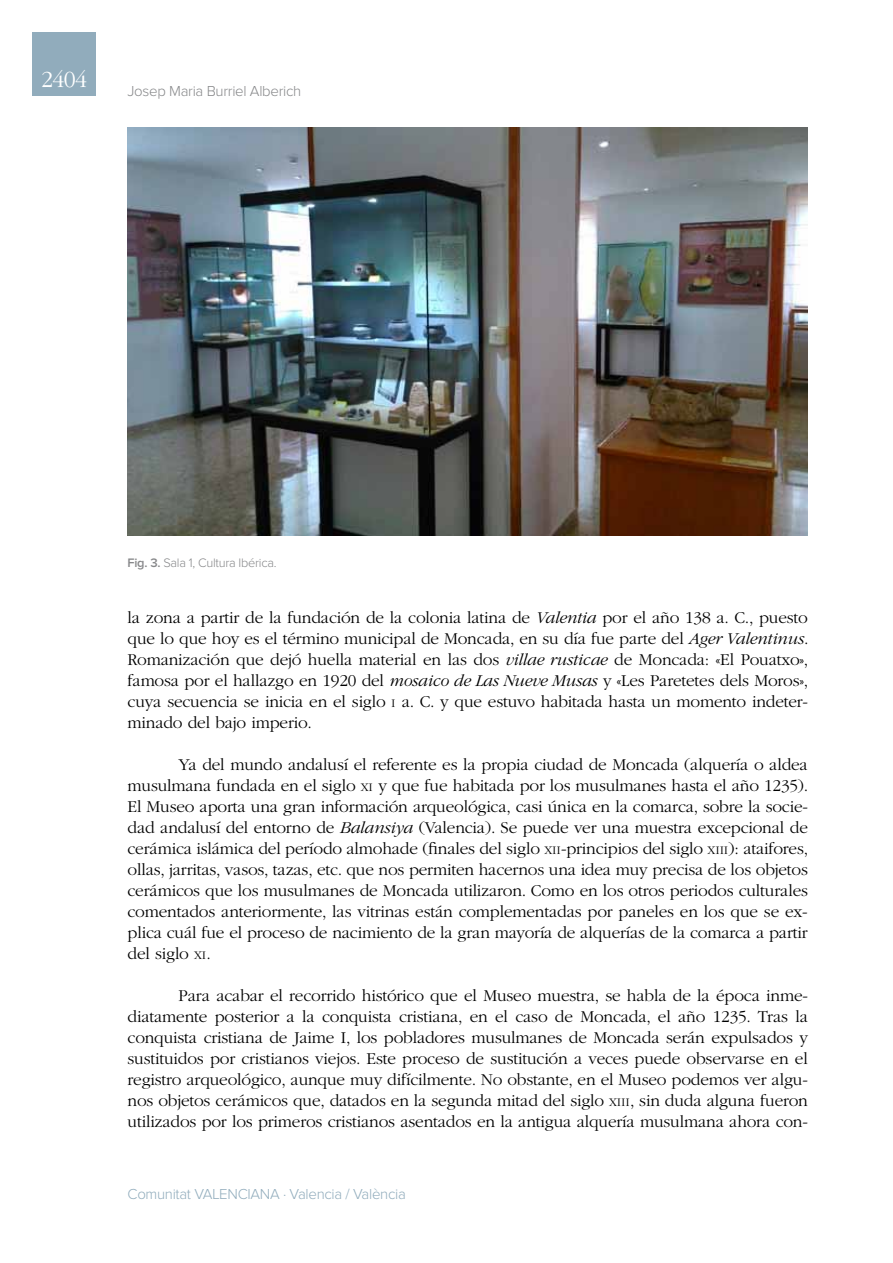
<style>
.page{position:relative;width:893px;height:1263px;background:#fff}
.page>*{position:absolute;margin:0;border:0;box-sizing:border-box;transform-origin:0 0}
.t1{font:300 24px "ITC Garamond Std";color:#fff}
.t2{font:300 17.25px/21px "ITC Garamond Std";letter-spacing:-.01em;color:#000;text-align:justify}
.t3{font:300 15px "Proxima Nova";letter-spacing:-.02em;color:#91acbc}
.t4{font:300 15px "Proxima Nova";letter-spacing:-.02em;color:#87888a}
.t5{font:300 12.75px "Proxima Nova";letter-spacing:-.02em;color:#87888a}
.s1{font-weight:600}
.s2{font-style:italic}
.s3{font-size:12.15px}
</style>
<div class="page">
<div style="left:32px;top:32px;width:64px;height:64px;background:#91acbc"></div>
<img style="left:128px;top:128px;width:680px;height:408px">
<h1 class="t1" style="left:41px;top:67px;width:47px">2404</h1>
<p class="t4" style="left:128px;top:84px;width:175px">Josep Maria Burriel Alberich</p>
<p class="t5" style="left:128px;top:557px;width:151px"><span class="s1">Fig. 3.</span> Sala 1, Cultura Ibérica.</p>
<p class="t2" style="left:128px;top:608px;width:682px">la zona a partir de la fundación de la colonia latina de <span class="s2">Valentia</span> por el año 138 a. C., puesto que lo que hoy es el término municipal de Moncada, en su día fue parte del <span class="s2">Ager Valentinus</span>.<br>Romanización que dejó huella material en las dos <span class="s2">villae rusticae</span> de Moncada: «El Pouatxo», famosa por el hallazgo en 1920 del <span class="s2">mosaico de Las Nueve Musas</span> y «Les Paretetes dels Moros», cuya secuencia se inicia en el siglo <span class="s3">i</span> a. C. y que estuvo habitada hasta un momento indeter&shy;minado del bajo imperio.</p>
<p class="t2" style="left:128px;top:755px;width:682px;text-indent:51px">Ya del mundo andalusí el referente es la propia ciudad de Moncada (alquería o aldea musulmana fundada en el siglo <span class="s3">xi</span> y que fue habitada por los musulmanes hasta el año 1235).<br>El Museo aporta una gran información arqueológica, casi única en la comarca, sobre la socie&shy;dad andalusí del entorno de <span class="s2">Balansiya</span> (Valencia). Se puede ver una muestra excepcional de cerámica islámica del período almohade (finales del siglo <span class="s3">xii</span>-principios del siglo <span class="s3">xiii</span>): ataifores, ollas, jarritas, vasos, tazas, etc. que nos permiten hacernos una idea muy precisa de los objetos cerámicos que los musulmanes de Moncada utilizaron. Como en los otros periodos culturales comentados anteriormente, las vitrinas están complementadas por paneles en los que se ex&shy;plica cuál fue el proceso de nacimiento de la gran mayoría de alquerías de la comarca a partir del siglo <span class="s3">xi</span>.</p>
<p class="t2" style="left:128px;top:986px;width:682px;text-indent:51px">Para acabar el recorrido histórico que el Museo muestra, se habla de la época inme&shy;diatamente posterior a la conquista cristiana, en el caso de Moncada, el año 1235. Tras la conquista cristiana de Jaime I, los pobladores musulmanes de Moncada serán expulsados y sustituidos por cristianos viejos. Este proceso de sustitución a veces puede observarse en el registro arqueológico, aunque muy difícilmente. No obstante, en el Museo podemos ver algu&shy;nos objetos cerámicos que, datados en la segunda mitad del siglo <span class="s3">xiii</span>, sin duda alguna fueron utilizados por los primeros cristianos asentados en la antigua alquería musulmana ahora con-</p>
<p class="t3" style="left:128px;top:1187px;width:280px">Comunitat VALENCIANA · Valencia / València</p>
</div>
